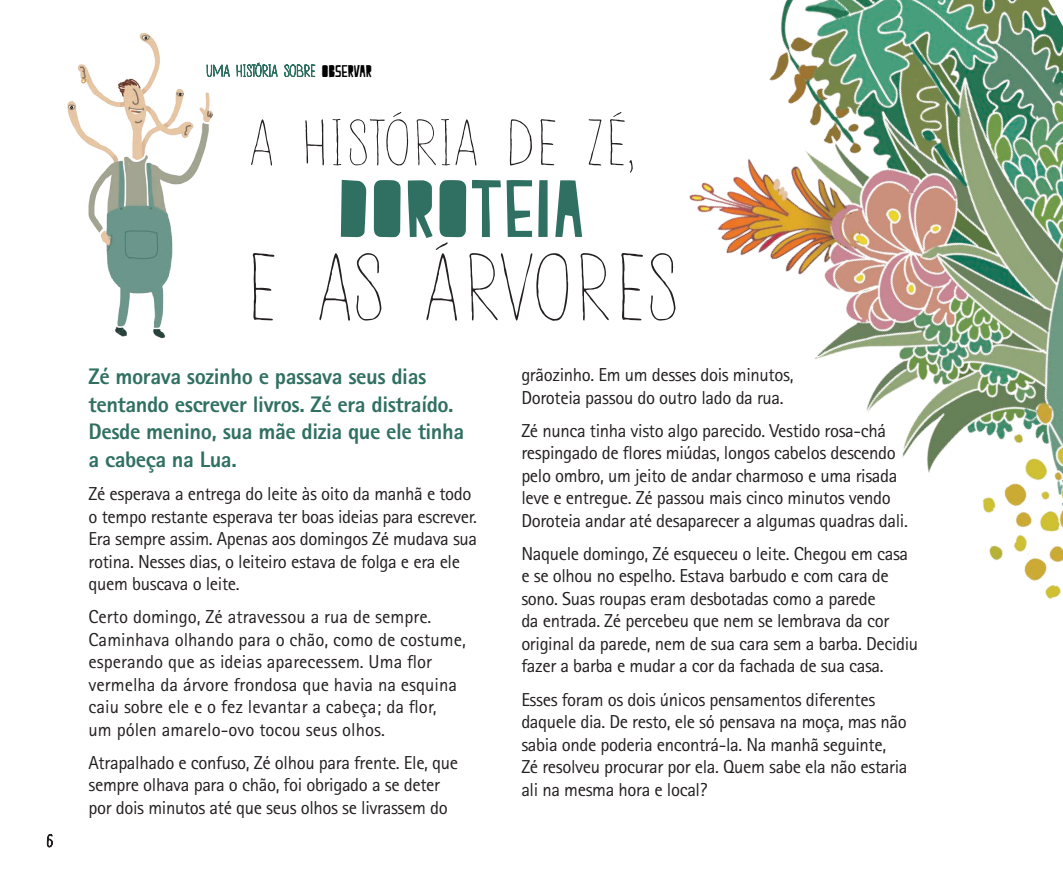
<style>
.page{position:relative;width:1063px;height:886px;background:#fff}
.page>*{position:absolute;margin:0;border:0;box-sizing:border-box;transform-origin:0 0}
.t1{font:96.12px "DK Lampion";letter-spacing:-.02em;color:#231f20}
.t2{font:81px "Peach Milk";letter-spacing:.03em;color:#307062}
.t3{font:65.75px "DK Lampion";color:#231f20}
.t4{font:800 22.5px/27.5px "Rotis Sans Serif";letter-spacing:-.02em;color:#307062}
.t5{font:18.75px/22.5px "Rotis Sans Serif";letter-spacing:-.02em;color:#231f20}
.t6{font:18.75px/22.5px "Rotis Sans Serif";color:#231f20}
</style>
<div class="page">
<svg style="left:46px;top:834px;width:7px;height:14px"></svg>
<img style="left:689px;top:0;width:374px;height:599px">
<svg style="left:222px;top:64px;width:8px;height:13px"></svg>
<svg style="left:236px;top:62px;width:42px;height:16px"></svg>
<svg style="left:284px;top:64px;width:32px;height:13px"></svg>
<img style="left:67px;top:33px;width:155px;height:306px">
<h3 class="t3" style="left:248px;top:107px;width:390px">A HI STÓRIA DE ZÉ,</h3>
<h2 class="t2" style="left:338px;top:162px;width:247px">DOROTEIA</h2>
<h1 class="t1" style="left:248px;top:236px;width:434px">E AS ÁRVORES</h1>
<p class="t4" style="left:89px;top:363px;width:377px">Zé morava sozinho e passava seus dias tentando escrever livros. Zé era distraído.<br>Desde menino, sua mãe dizia que ele tinha a cabeça na Lua.</p>
<p class="t5" style="left:89px;top:482px;width:390px">Zé esperava a entrega do leite às oito da manhã e todo o tempo restante esperava ter boas ideias para escrever.<br>Era sempre assim. Apenas aos domingos Zé mudava sua rotina. Nesses dias, o leiteiro estava de folga e era ele quem buscava o leite.</p>
<p class="t6" style="left:89px;top:605px;width:379px">Certo domingo, Zé atravessou a rua de sempre.<br>Caminhava olhando para o chão, como de costume, esperando que as ideias aparecessem. Uma flor vermelha da árvore frondosa que havia na esquina caiu sobre ele e o fez levantar a cabeça; da flor,<br>um pólen amarelo-ovo tocou seus olhos.</p>
<p class="t5" style="left:89px;top:751px;width:371px">Atrapalhado e confuso, Zé olhou para frente. Ele, que sempre olhava para o chão, foi obrigado a se deter por dois minutos até que seus olhos se livrassem do</p>
<p class="t5" style="left:521px;top:363px;width:274px">grãozinho. Em um desses dois minutos,<br>Doroteia passou do outro lado da rua.</p>
<p class="t5" style="left:521px;top:419px;width:388px">Zé nunca tinha visto algo parecido. Vestido rosa-chá respingado de flores miúdas, longos cabelos descendo pelo ombro, um jeito de andar charmoso e uma risada leve e entregue. Zé passou mais cinco minutos vendo Doroteia andar até desaparecer a algumas quadras dali.</p>
<p class="t5" style="left:521px;top:542px;width:398px">Naquele domingo, Zé esqueceu o leite. Chegou em casa e se olhou no espelho. Estava barbudo e com cara de sono. Suas roupas eram desbotadas como a parede<br>da entrada. Zé percebeu que nem se lembrava da cor original da parede, nem de sua cara sem a barba. Decidiu fazer a barba e mudar a cor da fachada de sua casa.</p>
<p class="t5" style="left:521px;top:688px;width:388px">Esses foram os dois únicos pensamentos diferentes daquele dia. De resto, ele só pensava na moça, mas não sabia onde poderia encontrá-la. Na manhã seguinte, Zé resolveu procurar por ela. Quem sabe ela não estaria ali na mesma hora e local?</p>
</div>
